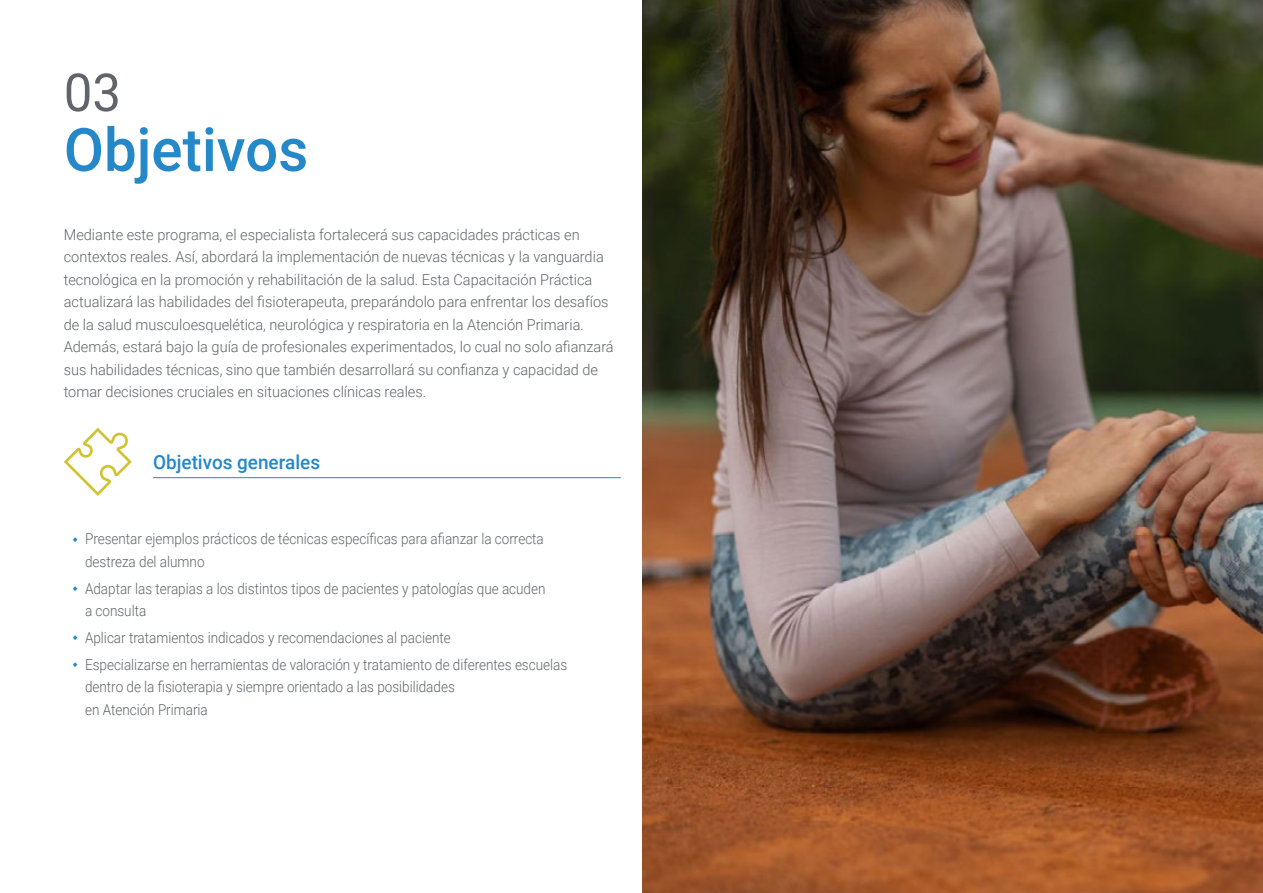
<style>
.page{position:relative;width:1263px;height:893px;background:#fff}
.page>*{position:absolute;margin:0;border:0;box-sizing:border-box;transform-origin:0 0}
.t1{font:500 60px "Roboto";color:#2488c9}
.t2{font:52.5px "Roboto";color:#61646a}
.t3{font:500 19.5px "Roboto";color:#2488c9}
.t4{font:300 15px/22.5px "Roboto";color:#61646a}
.t5{font:300 15px/22.5px "Roboto";color:#61646a;scale:.9 1}
</style>
<div class="page">
<img style="left:642px;top:0;width:621px;height:893px">
<hr style="left:153px;top:477px;width:468px;height:1px;background:#2488c9">
<svg style="left:64px;top:428px;width:68px;height:68px"></svg>
<h2 class="t2" style="left:64px;top:56px;width:59px">03</h2>
<h1 class="t1" style="left:64px;top:108px;width:246px">Objetivos</h1>
<p class="t4" style="left:64px;top:222px;width:551px">Mediante este programa, el especialista fortalecerá sus capacidades prácticas en contextos reales. Así, abordará la implementación de nuevas técnicas y la vanguardia tecnológica en la promoción y rehabilitación de la salud. Esta Capacitación Práctica actualizará las habilidades del fisioterapeuta, preparándolo para enfrentar los desafíos de la salud musculoesquelética, neurológica y respiratoria en la Atención Primaria.<br>Además, estará bajo la guía de profesionales experimentados, lo cual no solo afianzará sus habilidades técnicas, sino que también desarrollará su confianza y capacidad de tomar decisiones cruciales en situaciones clínicas reales.</p>
<h3 class="t3" style="left:153px;top:449px;width:169px">Objetivos generales</h3>
<p class="t5" style="left:85px;top:527px;width:511px">Presentar ejemplos prácticos de técnicas específicas para afianzar la correcta destreza del alumno</p>
<p class="t5" style="left:85px;top:577px;width:513px">Adaptar las terapias a los distintos tipos de pacientes y patologías que acuden a consulta</p>
<p class="t5" style="left:85px;top:624px;width:537px;line-height:26.7px">Aplicar tratamientos indicados y recomendaciones al paciente<br>Especializarse en herramientas de valoración y tratamiento de diferentes escuelas</p>
<p class="t5" style="left:85px;top:675px;width:412px">dentro de la fisioterapia y siempre orientado a las posibilidades en Atención Primaria</p>
</div>
